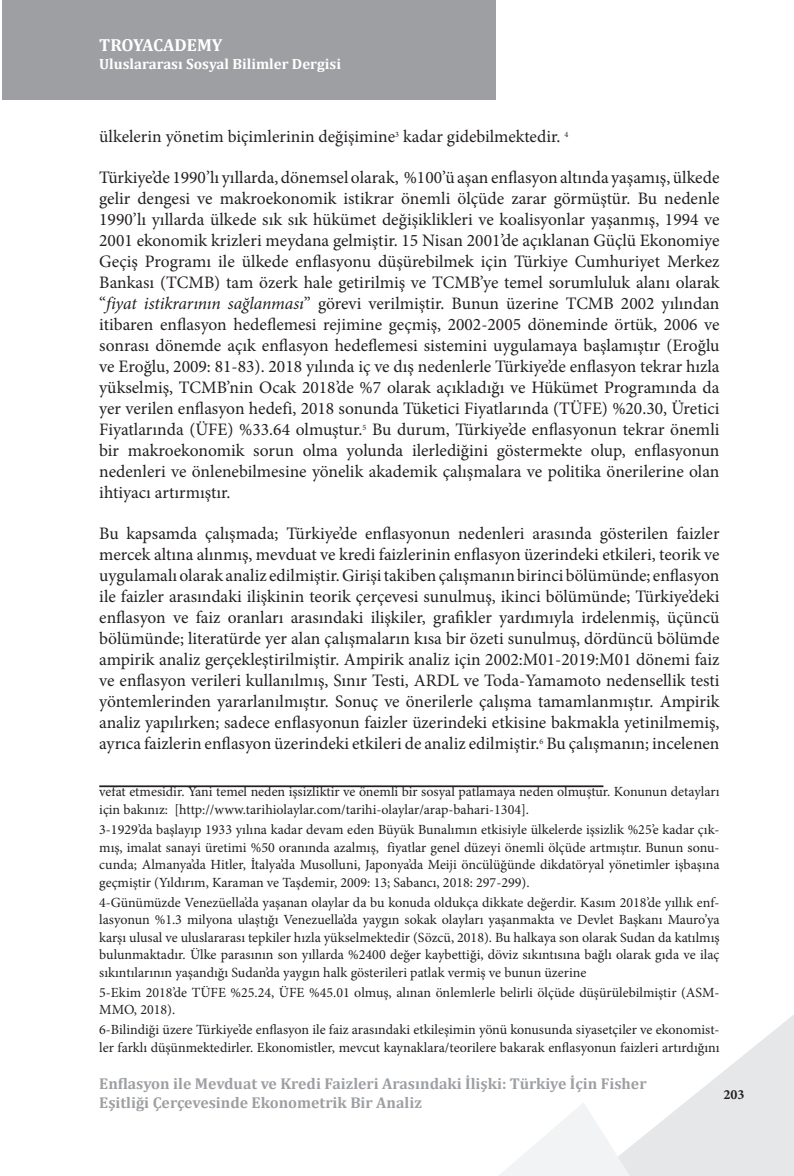
<style>
.page{position:relative;width:794px;height:1176px;background:#fff}
.page>*{position:absolute;margin:0;border:0;box-sizing:border-box;transform-origin:0 0}
.t1{font:17.5px/21px "Minion Pro";color:#231f20;text-align:justify}
.t2{font:700 17.5px "Cambria";color:#fff}
.t3{font:700 15.75px/18.9px "Cambria";color:#9d9fa2}
.t4{font:700 14.88px "Cambria";color:#fff}
.t5{font:14px/17.5px "Minion Pro";color:#231f20}
.t6{font:700 14px "Minion Pro";color:#231f20}
.s1{font-style:italic}
</style>
<div class="page">
<svg style="left:639px;top:1015px;width:155px;height:161px;fill:#e6e7e9"></svg>
<svg style="left:499px;top:1103px;width:140px;height:73px"></svg>
<div style="left:2px;top:0;width:494px;height:99px;background:#9d9fa2"></div>
<hr style="left:99px;top:785px;width:504px;height:2px;background:#231f20">
<p class="t2" style="left:99px;top:32px;width:125px">TROYACADEMY</p>
<p class="t4" style="left:99px;top:53px;width:243px">Uluslararası Sosyal Bilimler Dergisi</p>
<p class="t1" style="left:99px;top:126px;width:470px">ülkelerin yönetim biçimlerinin değişimine<sup>3</sup> kadar gidebilmektedir. <sup>4</sup></p>
<p class="t1" style="left:99px;top:167px;width:622px">Türkiye’de 1990’lı yıllarda, dönemsel olarak, %100’ü aşan enflasyon altında yaşamış, ülkede gelir dengesi ve makroekonomik istikrar önemli ölçüde zarar görmüştür. Bu nedenle 1990’lı yıllarda ülkede sık sık hükümet değişiklikleri ve koalisyonlar yaşanmış, 1994 ve 2001 ekonomik krizleri meydana gelmiştir. 15 Nisan 2001’de açıklanan Güçlü Ekonomiye Geçiş Programı ile ülkede enflasyonu düşürebilmek için Türkiye Cumhuriyet Merkez Bankası (TCMB) tam özerk hale getirilmiş ve TCMB’ye temel sorumluluk alanı olarak “<span class="s1">fiyat istikrarının sağlanması</span>” görevi verilmiştir. Bunun üzerine TCMB 2002 yılından itibaren enflasyon hedeflemesi rejimine geçmiş, 2002-2005 döneminde örtük, 2006 ve sonrası dönemde açık enflasyon hedeflemesi sistemini uygulamaya başlamıştır (Eroğlu ve Eroğlu, 2009: 81-83). 2018 yılında iç ve dış nedenlerle Türkiye’de enflasyon tekrar hızla yükselmiş, TCMB’nin Ocak 2018’de %7 olarak açıkladığı ve Hükümet Programında da yer verilen enflasyon hedefi, 2018 sonunda Tüketici Fiyatlarında (TÜFE) %20.30, Üretici Fiyatlarında (ÜFE) %33.64 olmuştur.<sup>5</sup> Bu durum, Türkiye’de enflasyonun tekrar önemli bir makroekonomik sorun olma yolunda ilerlediğini göstermekte olup, enflasyonun nedenleri ve önlenebilmesine yönelik akademik çalışmalara ve politika önerilerine olan ihtiyacı artırmıştır.</p>
<p class="t1" style="left:99px;top:522px;width:622px">Bu kapsamda çalışmada; Türkiye’de enflasyonun nedenleri arasında gösterilen faizler mercek altına alınmış, mevduat ve kredi faizlerinin enflasyon üzerindeki etkileri, teorik ve uygulamalı olarak analiz edilmiştir. Girişi takiben çalışmanın birinci bölümünde; enflasyon ile faizler arasındaki ilişkinin teorik çerçevesi sunulmuş, ikinci bölümünde; Türkiye’deki enflasyon ve faiz oranları arasındaki ilişkiler, grafikler yardımıyla irdelenmiş, üçüncü bölümünde; literatürde yer alan çalışmaların kısa bir özeti sunulmuş, dördüncü bölümde ampirik analiz gerçekleştirilmiştir. Ampirik analiz için 2002:M01-2019:M01 dönemi faiz ve enflasyon verileri kullanılmış, Sınır Testi, ARDL ve Toda-Yamamoto nedensellik testi yöntemlerinden yararlanılmıştır. Sonuç ve önerilerle çalışma tamamlanmıştır. Ampirik analiz yapılırken; sadece enflasyonun faizler üzerindeki etkisine bakmakla yetinilmemiş, ayrıca faizlerin enflasyon üzerindeki etkileri de analiz edilmiştir.<sup>6</sup> Bu çalışmanın; incelenen</p>
<p class="t5" style="left:99px;top:783px;width:622px">vefat etmesidir. Yani temel neden işsizliktir ve önemli bir sosyal patlamaya neden olmuştur. Konunun detayları için bakınız: [http://www.tarihiolaylar.com/tarihi-olaylar/arap-bahari-1304].</p>
<p class="t5" style="left:99px;top:821px;width:622px;text-align:justify">3-1929’da başlayıp 1933 yılına kadar devam eden Büyük Bunalımın etkisiyle ülkelerde işsizlik %25’e kadar çık&shy;mış, imalat sanayi üretimi %50 oranında azalmış, fiyatlar genel düzeyi önemli ölçüde artmıştır. Bunun sonu&shy;cunda; Almanya’da Hitler, İtalya’da Musolluni, Japonya’da Meiji öncülüğünde dikdatöryal yönetimler işbaşına geçmiştir (Yıldırım, Karaman ve Taşdemir, 2009: 13; Sabancı, 2018: 297-299).</p>
<p class="t5" style="left:99px;top:893px;width:622px;text-align:justify">4-Günümüzde Venezüella’da yaşanan olaylar da bu konuda oldukça dikkate değerdir. Kasım 2018’de yıllık enf&shy;lasyonun %1.3 milyona ulaştığı Venezuella’da yaygın sokak olayları yaşanmakta ve Devlet Başkanı Mauro’ya karşı ulusal ve uluslararası tepkiler hızla yükselmektedir (Sözcü, 2018). Bu halkaya son olarak Sudan da katılmış bulunmaktadır. Ülke parasının son yıllarda %2400 değer kaybettiği, döviz sıkıntısına bağlı olarak gıda ve ilaç sıkıntılarının yaşandığı Sudan’da yaygın halk gösterileri patlak vermiş ve bunun üzerine</p>
<p class="t5" style="left:99px;top:983px;width:622px">5-Ekim 2018’de TÜFE %25.24, ÜFE %45.01 olmuş, alınan önlemlerle belirli ölçüde düşürülebilmiştir (ASM-<br>MMO, 2018).</p>
<p class="t5" style="left:99px;top:1021px;width:622px">6-Bilindiği üzere Türkiye’de enflasyon ile faiz arasındaki etkileşimin yönü konusunda siyasetçiler ve ekonomist&shy;ler farklı düşünmektedirler. Ekonomistler, mevcut kaynaklara/teorilere bakarak enflasyonun faizleri artırdığını</p>
<p class="t3" style="left:99px;top:1073px;width:549px">Enflasyon ile Mevduat ve Kredi Faizleri Arasındaki İlişki: Türkiye İçin Fisher<br>Eşitliği Çerçevesinde Ekonometrik Bir Analiz</p>
<p class="t6" style="left:723px;top:1085px;width:22px">203</p>
</div>
